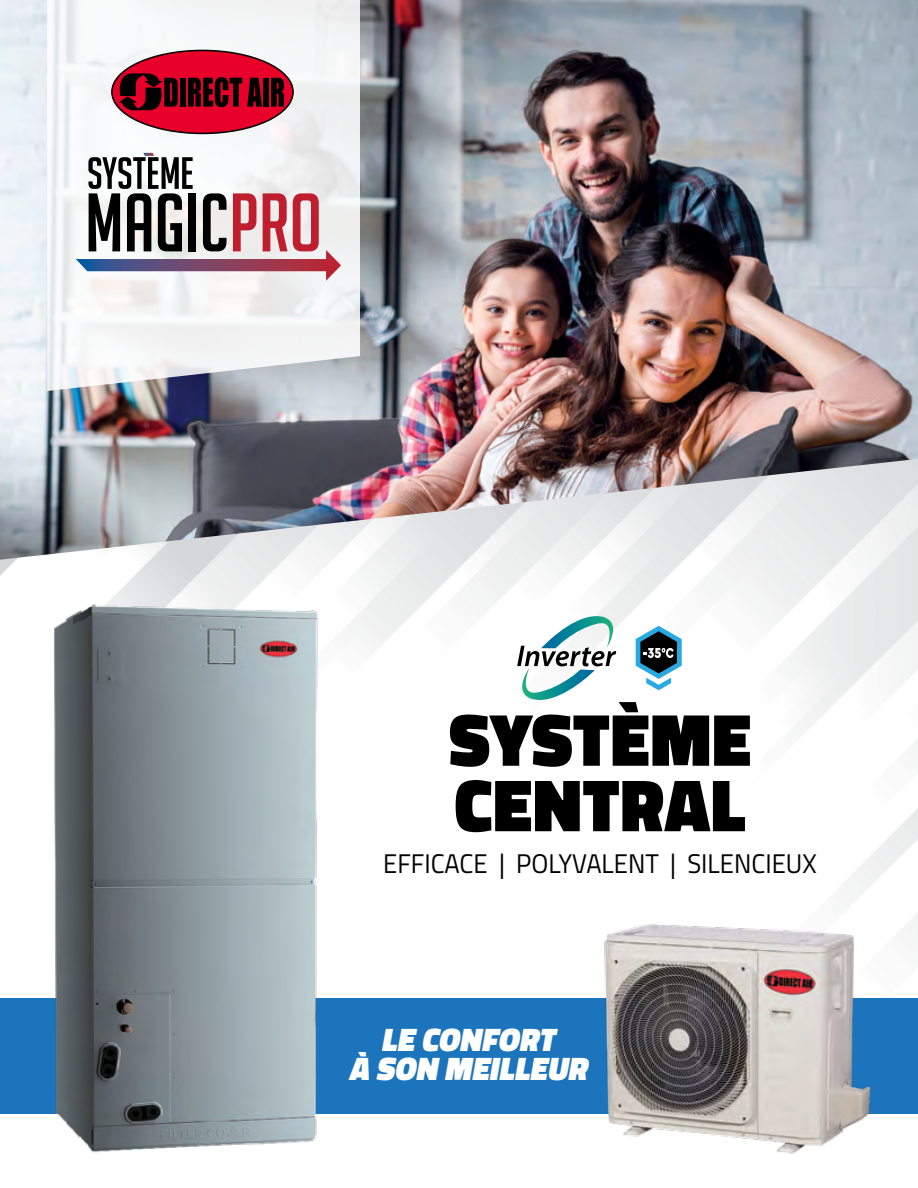
<style>
.page{position:relative;width:918px;height:1188px;background:#fff}
.page>*{position:absolute;margin:0;border:0;box-sizing:border-box;transform-origin:0 0}
.t1{font:900 75px/65.4px "Titillium";letter-spacing:.01em;color:#000;scale:.95 1}
.t2{font:italic 900 33px/29.5px "Titillium";color:#fff;text-align:center;scale:.95 1}
.t3{font:27px "Titillium";color:#000;scale:.95 1}
</style>
<div class="page">
<svg style="left:635px;top:625px;width:48px;height:66px"></svg>
<div style="left:0;top:998px;width:918px;height:116px;background:#1c75bc"></div>
<img style="left:0;top:0;width:918px;height:560px">
<img style="left:53px;top:599px;width:276px;height:554px">
<svg style="left:47px;top:0;width:313px;height:391px;fill:#f4f5f5"></svg>
<div style="left:112px;top:50px;width:181px;height:83px;background:#e8002a;border-radius:50%"></div>
<div style="left:111px;top:50px;width:183px;height:84px;border:2px solid #000;border-radius:50%"></div>
<svg style="left:116px;top:73px;width:62px;height:37px"></svg>
<div style="left:180px;top:78px;width:6px;height:29px;background:#000"></div>
<svg style="left:188px;top:77px;width:74px;height:30px"></svg>
<div style="left:263px;top:78px;width:6px;height:29px;background:#000"></div>
<svg style="left:271px;top:78px;width:13px;height:29px"></svg>
<img style="left:604px;top:915px;width:277px;height:239px">
<svg style="left:76px;top:153px;width:265px;height:128px"></svg>
<svg style="left:517px;top:616px;width:106px;height:84px"></svg>
<h1 class="t1" style="left:449px;top:707px;width:320px">SYSTÈME<br>CENTRAL</h1>
<p class="t3" style="left:383px;top:844px;width:458px">EFFICACE | POLYVALENT | SILENCIEUX</p>
<p class="t2" style="left:349px;top:1025px;width:261px">LE CONFORT<br>À SON MEILLEUR</p>
</div>
